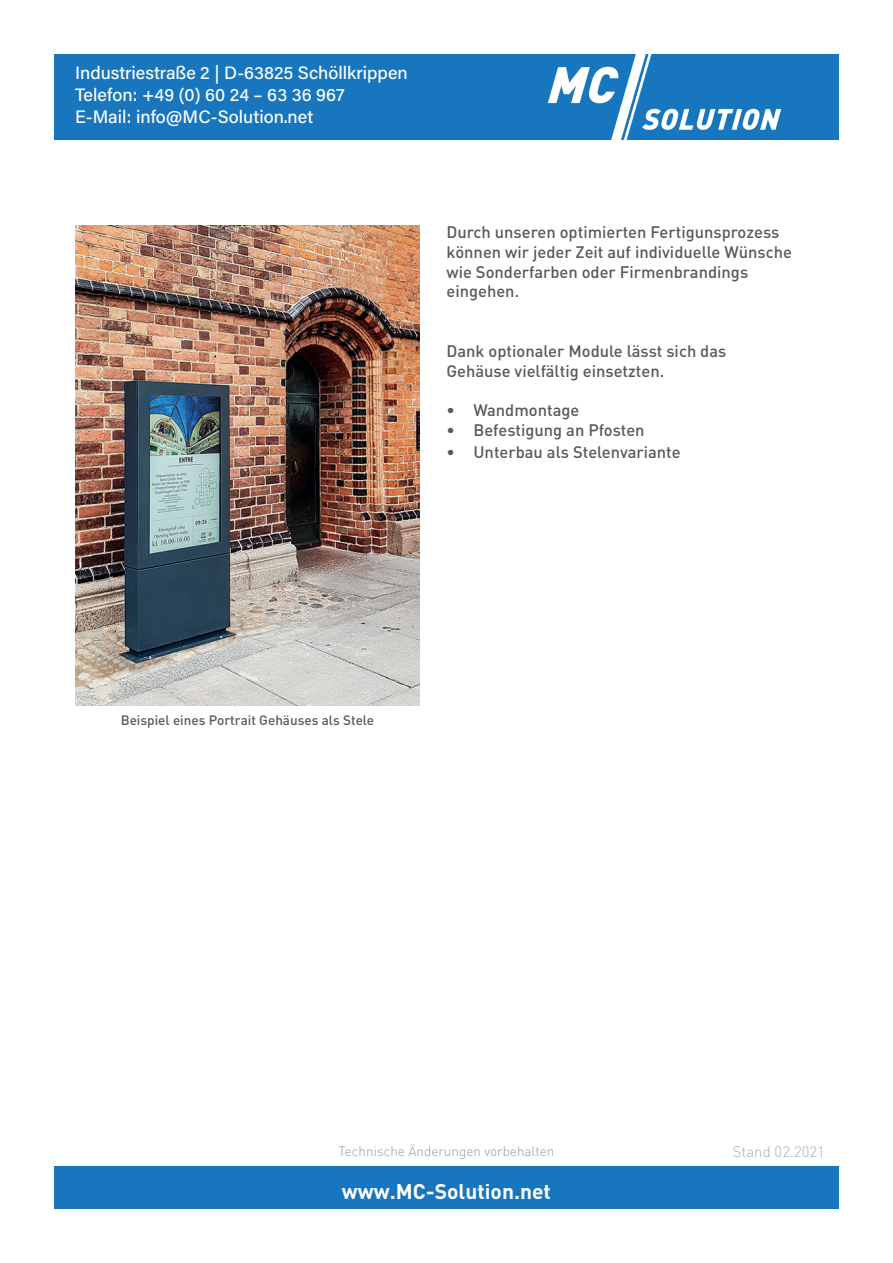
<style>
.page{position:relative;width:893px;height:1263px;background:#fff}
.page>*{position:absolute;margin:0;border:0;box-sizing:border-box;transform-origin:0 0}
.t1{font:700 21px "DINOT";color:#fff}
.t2{font:18px/21.6px "Acumin Variable Concept";color:#fff}
.t3{font:500 16.5px/19.8px "DINOT";color:#5a5a5d}
.t4{font:300 15px "DINOT";color:#acadb1}
.t5{font:500 13.5px "DINOT";color:#5a5a5d}
.t6{font:300 13.5px "DINOT";color:#97999c}
</style>
<div class="page">
<div style="left:54px;top:54px;width:785px;height:85px;background:#1776bd"></div>
<img style="left:549px;top:54px;width:231px;height:85px">
<div style="left:54px;top:1166px;width:785px;height:43px;background:#1776bd"></div>
<img style="left:75px;top:225px;width:345px;height:481px">
<p class="t2" style="left:75px;top:62px;width:334px">Industriestraße 2 | D-63825 Schöllkrippen<br>Telefon: +49 (0) 60 24 – 63 36 967<br>E-Mail: info@MC-Solution.net</p>
<p class="t3" style="left:446px;top:221px;width:347px">Durch unseren optimierten Fertigunsprozess können wir jeder Zeit auf individuelle Wünsche wie Sonderfarben oder Firmenbrandings eingehen.</p>
<p class="t3" style="left:446px;top:340px;width:281px">Dank optionaler Module lässt sich das<br>Gehäuse vielfältig einsetzten.</p>
<p class="t3" style="left:446px;top:400px;width:134px">• Wandmontage</p>
<p class="t3" style="left:446px;top:419px;width:200px">• Befestigung an Pfosten</p>
<p class="t3" style="left:446px;top:441px;width:236px">• Unterbau als Stelenvariante</p>
<p class="t5" style="left:121px;top:711px;width:255px">Beispiel eines Portrait Gehäuses als Stele</p>
<p class="t6" style="left:338px;top:1141px;width:217px">Technische Änderungen vorbehalten</p>
<p class="t4" style="left:733px;top:1141px;width:94px">Stand 02.2021</p>
<p class="t1" style="left:342px;top:1177px;width:210px">www.MC-Solution.net</p>
</div>
